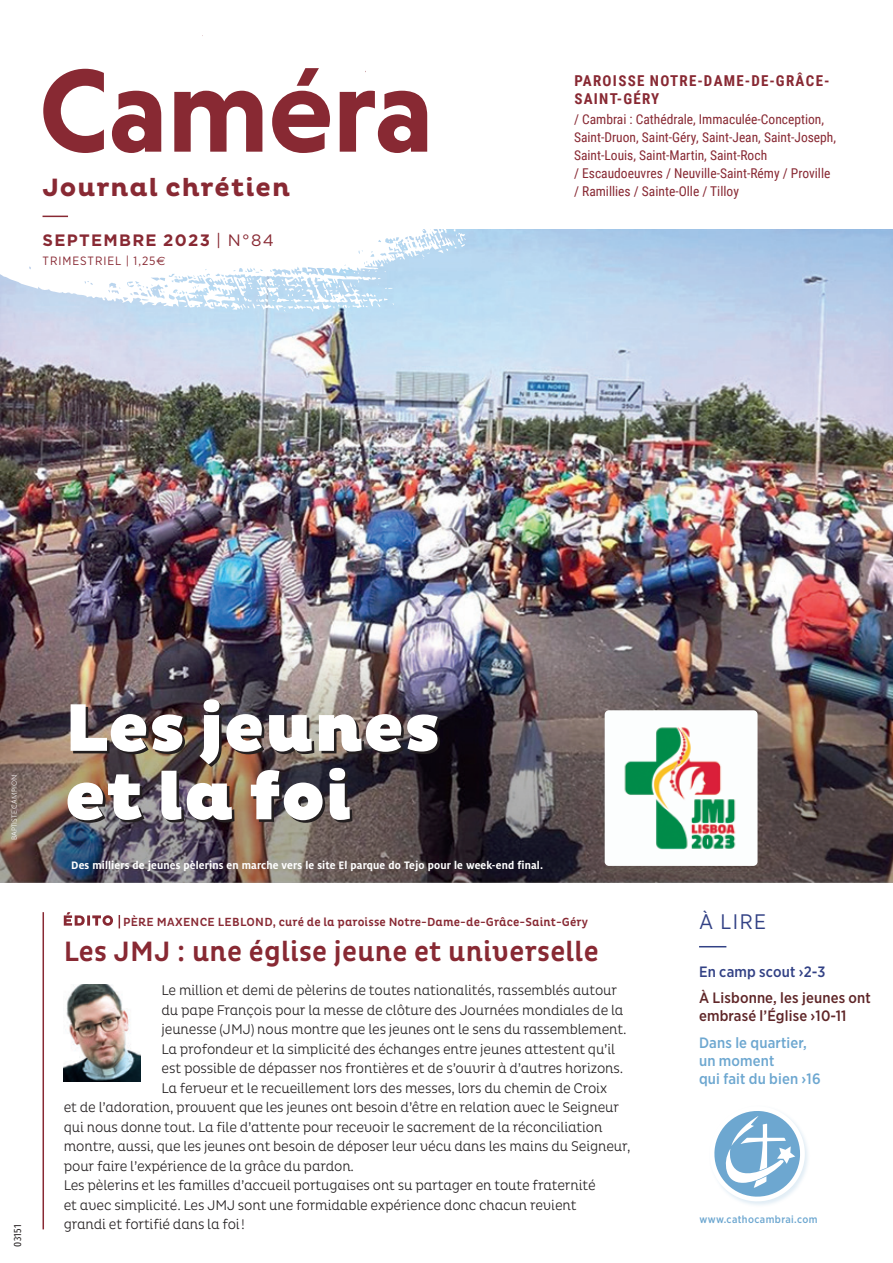
<style>
.page{position:relative;width:893px;height:1263px;background:#fff}
.page>*{position:absolute;margin:0;border:0;box-sizing:border-box;transform-origin:0 0}
.t1{font:700 120px "Niveau Grotesk";color:#882933}
.Une_-_Titre_principa{font:900 68.4px "Pluto";color:#fff}
.Edito_-_Titre{font:500 28.5px "Pluto Cond";letter-spacing:.01em;color:#882933}
.t2{font:700 25.5px "Pluto";letter-spacing:.04em;color:#882933}
.Une_-_A_lire{font:21px "Gotham Narrow";color:#324185}
.t3{font:700 16.5px "Gotham";letter-spacing:.08em;color:#882933}
.Une_-_Accroche{font:500 15px/18px "Gotham Narrow";letter-spacing:.01em;color:#5f2628}
.Une_-_Accroche-2{font:500 15px/18px "Gotham Narrow";letter-spacing:.01em;color:#6da7d0}
.t4{font:700 15px/18px "Roboto Condensed";letter-spacing:.085em;color:#882933}
.Une_-_Accroche-3{font:500 15px "Gotham Narrow";letter-spacing:.01em;color:#324185}
.Edito_-_Texte{font:300 14.25px/19.5px "Pluto Cond";letter-spacing:-.01em;color:#231f20}
.t5{font:13.5px/18px "Roboto Condensed";color:#882933}
.PHOTO-Légende{font:700 12px "Milo OT";letter-spacing:.01em;color:#fff;scale:.95 1}
.Edito_-Signature{font:500 12px "Pluto Cond";letter-spacing:.01em;color:#882933}
.t6{font:12px "Gotham Narrow";letter-spacing:.08em;color:#882933}
.t7{font:500 10.5px "Gotham Narrow";letter-spacing:.04em;color:#6da7d0}
.ARTICLE-TEXTE_COURAN{font:10.5px "Fira Sans Compressed";letter-spacing:.025em;color:#231f20}
.PHOTO-crédit{font:300 7.5px "Niveau Grotesk";letter-spacing:.015em;color:#fff}
.s1{font-weight:400}
.s2{font-family:"Euro Sans Std"}
</style>
<div class="page">
<img style="left:0;top:230px;width:893px;height:360px">
<svg style="left:699px;top:946px;width:27px;height:1px"></svg>
<svg style="left:64px;top:912px;width:56px;height:16px"></svg>
<hr style="left:43px;top:912px;width:1px;height:317px;background:#882933">
<img style="left:64px;top:984px;width:76px;height:98px">
<svg style="left:230px;top:309px;width:176px;height:3px"></svg>
<svg style="left:445px;top:229px;width:27px;height:30px"></svg>
<svg style="left:0;top:215px;width:445px;height:94px"></svg>
<img style="left:0;top:590px;width:893px;height:292px">
<img style="left:605px;top:710px;width:152px;height:156px">
<div style="left:708px;top:1105px;width:103px;height:102px;background:#6da7d0;opacity:.2"></div>
<svg style="left:708px;top:1105px;width:99px;height:98px"></svg>
<svg style="left:43px;top:216px;width:25px;height:1px"></svg>
<p class="t1" style="left:39px;top:42px;width:396px">Caméra</p>
<p class="t2" style="left:43px;top:173px;width:249px">Journal chrétien</p>
<p class="t3" style="left:43px;top:229px;width:233px">SEPTEMBRE 2023 <span class="s1">| N°84</span></p>
<p class="t6" style="left:43px;top:253px;width:125px">TRIMESTRIEL | 1,25<span class="s2">€</span></p>
<p class="t4" style="left:574px;top:71px;width:257px">PAROISSE NOTRE-DAME-DE-GRÂCE-<br>SAINT-GÉRY</p>
<p class="t5" style="left:574px;top:110px;width:263px">/ Cambrai : Cathédrale, Immaculée-Conception,<br>Saint-Druon, Saint-Géry, Saint-Jean, Saint-Joseph,</p>
<p class="t5" style="left:574px;top:146px;width:258px">Saint-Louis, Saint-Martin, Saint-Roch<br>/ Escaudoeuvres / Neuville-Saint-Rémy / Proville / Ramillies / Sainte-Olle / Tilloy</p>
<p class="PHOTO-crédit" style="left:10px;top:840px;width:67px;rotate:-90deg">BAPTISTE CAMPION</p>
<p class="ARTICLE-TEXTE_COURAN" style="left:10px;top:1247px;width:24px;rotate:-90deg">03151</p>
<p class="Une_-_Titre_principa" style="left:65px;top:688px;width:377px">Les jeunes</p>
<p class="Une_-_Titre_principa" style="left:65px;top:756px;width:289px">et la foi</p>
<p class="PHOTO-Légende" style="left:71px;top:858px;width:498px">Des milliers de jeunes pèlerins en marche vers le site El parque do Tejo pour le week-end final.</p>
<p class="Edito_-Signature" style="left:123px;top:915px;width:466px">PÈRE MAXENCE LEBLOND, curé de la paroisse Notre-Dame-de-Grâce-Saint-Géry</p>
<p class="Edito_-_Titre" style="left:64px;top:935px;width:536px">Les JMJ : une église jeune et universelle</p>
<p class="Edito_-_Texte" style="left:162px;top:981px;width:457px">Le million et demi de pèlerins de toutes nationalités, rassemblés autour</p>
<p class="Edito_-_Texte" style="left:162px;top:1000px;width:463px">du pape François pour la messe de clôture des Journées mondiales de la</p>
<p class="Edito_-_Texte" style="left:162px;top:1020px;width:466px">jeunesse (JMJ) nous montre que les jeunes ont le sens du rassemblement.</p>
<p class="Edito_-_Texte" style="left:162px;top:1039px;width:455px">La profondeur et la simplicité des échanges entre jeunes attestent qu’il</p>
<p class="Edito_-_Texte" style="left:162px;top:1059px;width:463px">est possible de dépasser nos frontières et de s’ouvrir à d’autres horizons.</p>
<p class="Edito_-_Texte" style="left:162px;top:1078px;width:447px">La ferveur et le recueillement lors des messes, lors du chemin de Croix</p>
<p class="Edito_-_Texte" style="left:64px;top:1098px;width:557px">et de l’adoration, prouvent que les jeunes ont besoin d’être en relation avec le Seigneur</p>
<p class="Edito_-_Texte" style="left:64px;top:1117px;width:540px">qui nous donne tout. La file d’attente pour recevoir le sacrement de la réconciliation</p>
<p class="Edito_-_Texte" style="left:64px;top:1137px;width:568px">montre, aussi, que les jeunes ont besoin de déposer leur vécu dans les mains du Seigneur,</p>
<p class="Edito_-_Texte" style="left:64px;top:1156px;width:292px">pour faire l’expérience de la grâce du pardon.</p>
<p class="Edito_-_Texte" style="left:64px;top:1176px;width:533px">Les pèlerins et les familles d’accueil portugaises ont su partager en toute fraternité et avec simplicité. Les JMJ sont une formidable expérience donc chacun revient grandi et fortifié dans la foi!</p>
<p class="Une_-_A_lire" style="left:699px;top:908px;width:69px">À LIRE</p>
<p class="Une_-_Accroche-3" style="left:699px;top:962px;width:128px">En camp scout ›2-3</p>
<p class="Une_-_Accroche" style="left:699px;top:989px;width:173px">À Lisbonne, les jeunes ont embrasé l’Église ›10-11</p>
<p class="Une_-_Accroche-2" style="left:699px;top:1033px;width:123px">Dans le quartier, un moment<br>qui fait du bien ›16</p>
<p class="t7" style="left:700px;top:1213px;width:120px">www.cathocambrai.com</p>
</div>
